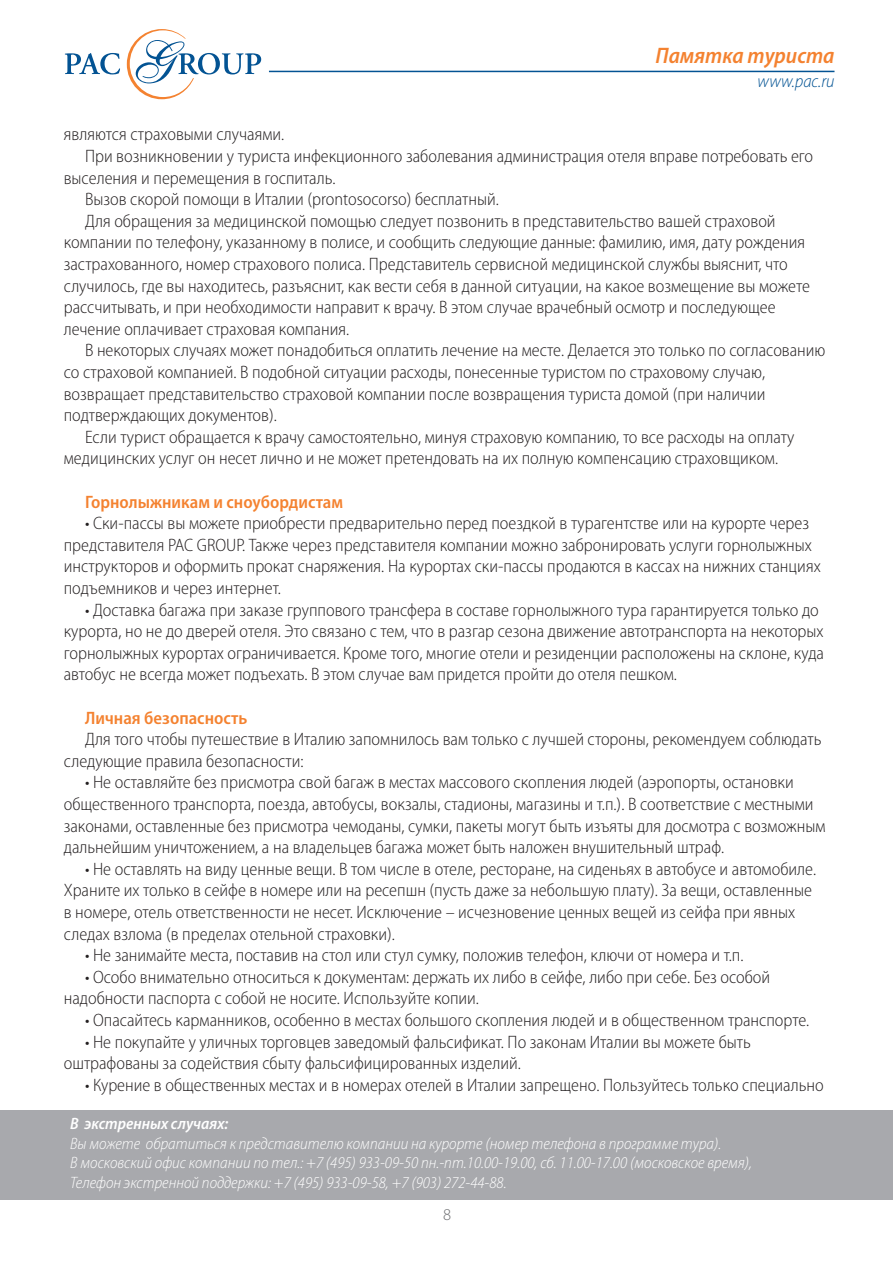
<style>
.page{position:relative;width:893px;height:1263px;background:#fff}
.page>*{position:absolute;margin:0;border:0;box-sizing:border-box;transform-origin:0 0}
.t1{font:italic 600 semi-condensed 22.5px "Myriad Pro";color:#f48230}
.t2{font:300 semi-condensed 18px/21.6px "Myriad Pro";color:#231f20}
.t3{font:600 semi-condensed 18px "Myriad Pro";color:#f48230}
.t4{font:italic 300 semi-condensed 18px "Myriad Pro";color:#035393}
.t5{font:italic 300 semi-condensed 16.5px/19.5px "Myriad Pro";color:#fff}
.t6{font:italic 600 semi-condensed 16.5px "Myriad Pro";color:#fff}
.t7{font:300 16.5px "Myriad Pro";color:#6c6d70}
</style>
<div class="page">
<div style="left:1px;top:1110px;width:892px;height:89px;background:#a8a9ad"></div>
<svg style="left:65px;top:53px;width:55px;height:21px"></svg>
<svg style="left:127px;top:29px;width:134px;height:70px"></svg>
<hr style="left:269px;top:71px;width:565px;height:1px;background:#035393">
<p class="t1" style="left:655px;top:44px;width:180px">Памятка туриста</p>
<p class="t4" style="left:758px;top:71px;width:78px">www.pac.ru</p>
<p class="t2" style="left:64px;top:124px;width:222px">являются страховыми случаями.</p>
<p class="t2" style="left:85px;top:146px;width:730px">При возникновении у туриста инфекционного заболевания администрация отеля вправе потребовать его</p>
<p class="t2" style="left:64px;top:167px;width:273px">выселения и перемещения в госпиталь.</p>
<p class="t2" style="left:85px;top:189px;width:415px">Вызов скорой помощи в Италии (prontosocorso) бесплатный.</p>
<p class="t2" style="left:85px;top:210px;width:692px">Для обращения за медицинской помощью следует позвонить в представительство вашей страховой</p>
<p class="t2" style="left:64px;top:232px;width:743px">компании по телефону, указанному в полисе, и сообщить следующие данные: фамилию, имя, дату рождения</p>
<p class="t2" style="left:64px;top:254px;width:725px">застрахованного, номер страхового полиса. Представитель сервисной медицинской службы выяснит, что</p>
<p class="t2" style="left:64px;top:275px;width:748px">случилось, где вы находитесь, разъяснит, как вести себя в данной ситуации, на какое возмещение вы можете</p>
<p class="t2" style="left:64px;top:297px;width:713px">рассчитывать, и при необходимости направит к врачу. В этом случае врачебный осмотр и последующее</p>
<p class="t2" style="left:64px;top:318px;width:287px">лечение оплачивает страховая компания.</p>
<p class="t2" style="left:85px;top:340px;width:742px">В некоторых случаях может понадобиться оплатить лечение на месте. Делается это только по согласованию</p>
<p class="t2" style="left:64px;top:362px;width:703px">со страховой компанией. В подобной ситуации расходы, понесенные туристом по страховому случаю,</p>
<p class="t2" style="left:64px;top:383px;width:703px">возвращает представительство страховой компании после возвращения туриста домой (при наличии</p>
<p class="t2" style="left:64px;top:405px;width:215px">подтверждающих документов).</p>
<p class="t2" style="left:85px;top:426px;width:711px">Если турист обращается к врачу самостоятельно, минуя страховую компанию, то все расходы на оплату</p>
<p class="t2" style="left:64px;top:448px;width:716px">медицинских услуг он несет лично и не может претендовать на их полную компенсацию страховщиком.</p>
<p class="t3" style="left:85px;top:492px;width:260px">Горнолыжникам и сноубордистам</p>
<p class="t2" style="left:64px;top:513px;width:758px;text-indent:21px">• Ски-пассы вы можете приобрести предварительно перед поездкой в турагентстве или на курорте через представителя PAC GROUP. Также через представителя компании можно забронировать услуги горнолыжных инструкторов и оформить прокат снаряжения. На курортах ски-пассы продаются в кассах на нижних станциях подъемников и через интернет.</p>
<p class="t2" style="left:64px;top:599px;width:762px;text-indent:21px">• Доставка багажа при заказе группового трансфера в составе горнолыжного тура гарантируется только до курорта, но не до дверей отеля. Это связано с тем, что в разгар сезона движение автотранспорта на некоторых горнолыжных курортах ограничивается. Кроме того, многие отели и резиденции расположены на склоне, куда автобус не всегда может подъехать. В этом случае вам придется пройти до отеля пешком.</p>
<p class="t3" style="left:85px;top:708px;width:164px">Личная безопасность</p>
<p class="t2" style="left:64px;top:729px;width:759px;text-indent:21px">Для того чтобы путешествие в Италию запомнилось вам только с лучшей стороны, рекомендуем соблюдать следующие правила безопасности:</p>
<p class="t2" style="left:64px;top:772px;width:763px;text-indent:21px">• Не оставляйте без присмотра свой багаж в местах массового скопления людей (аэропорты, остановки общественного транспорта, поезда, автобусы, вокзалы, стадионы, магазины и т.п.). В соответствие с местными законами, оставленные без присмотра чемоданы, сумки, пакеты могут быть изъяты для досмотра с возможным дальнейшим уничтожением, а на владельцев багажа может быть наложен внушительный штраф.</p>
<p class="t2" style="left:64px;top:858px;width:754px;text-indent:21px">• Не оставлять на виду ценные вещи. В том числе в отеле, ресторане, на сиденьях в автобусе и автомобиле.<br>Храните их только в сейфе в номере или на ресепшн (пусть даже за небольшую плату). За вещи, оставленные в номере, отель ответственности не несет. Исключение – исчезновение ценных вещей из сейфа при явных следах взлома (в пределах отельной страховки).</p>
<p class="t2" style="left:85px;top:945px;width:660px">• Не занимайте места, поставив на стол или стул сумку, положив телефон, ключи от номера и т.п.</p>
<p class="t2" style="left:64px;top:966px;width:708px;text-indent:21px">• Особо внимательно относиться к документам: держать их либо в сейфе, либо при себе. Без особой надобности паспорта с собой не носите. Используйте копии.</p>
<p class="t2" style="left:85px;top:1010px;width:726px">• Опасайтесь карманников, особенно в местах большого скопления людей и в общественном транспорте.</p>
<p class="t2" style="left:64px;top:1031px;width:688px;text-indent:21px">• Не покупайте у уличных торговцев заведомый фальсификат. По законам Италии вы можете быть оштрафованы за содействия сбыту фальсифицированных изделий.</p>
<p class="t2" style="left:85px;top:1074px;width:740px">• Курение в общественных местах и в номерах отелей в Италии запрещено. Пользуйтесь только специально</p>
<p class="t6" style="left:70px;top:1115px;width:160px">В экстренных случаях:</p>
<p class="t5" style="left:70px;top:1134px;width:683px">Вы можете обратиться к представителю компании на курорте (номер телефона в программе тура).<br>В московский офис компании по тел.: +7 (495) 933-09-50 пн.-пт.10.00-19.00, сб. 11.00-17.00 (московское время),<br>Телефон экстренной поддержки: +7 (495) 933-09-58, +7 (903) 272-44-88.</p>
<p class="t7" style="left:443px;top:1205px;width:10px">8</p>
</div>
